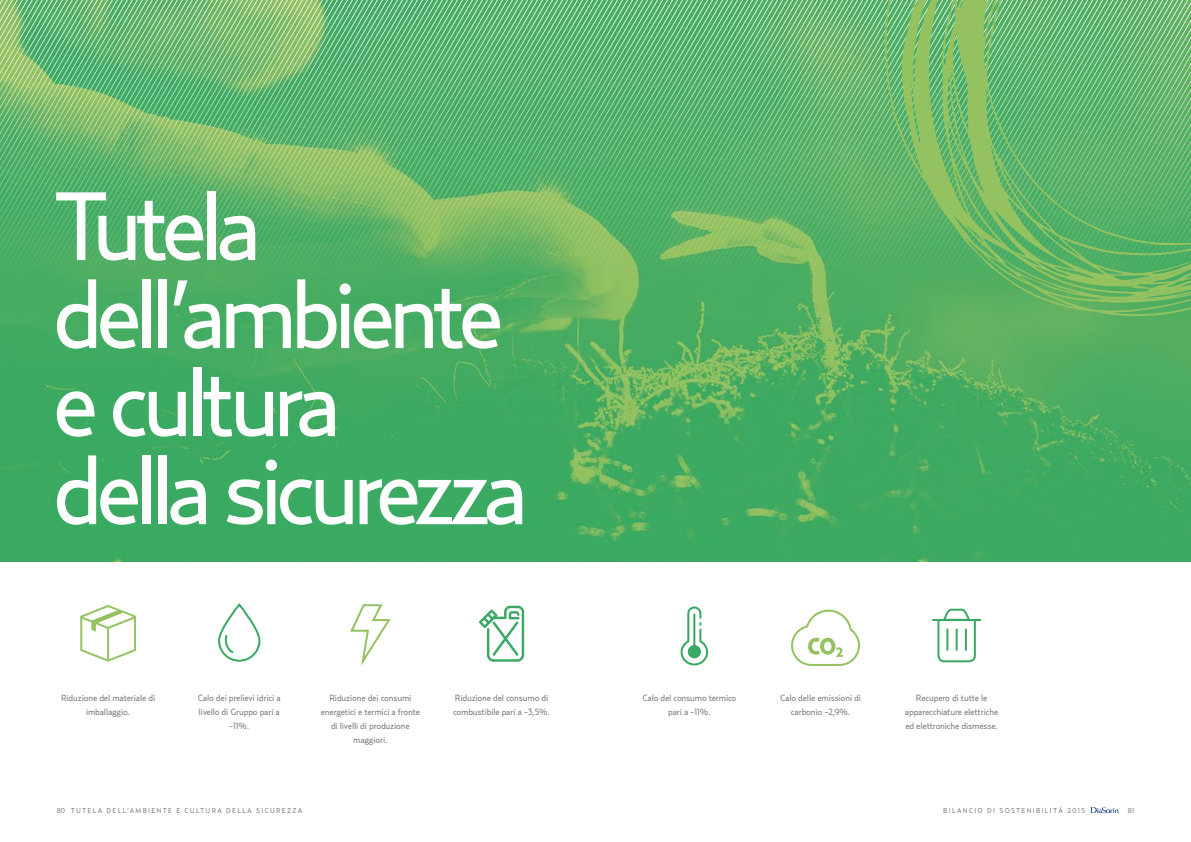
<style>
.page{position:relative;width:1191px;height:842px;background:#fff}
.page>*{position:absolute;margin:0;border:0;box-sizing:border-box;transform-origin:0 0}
.t1{font:96px/88px "Relay";letter-spacing:-.08em;color:#fff}
.t2{font:9px/14px "Relay";letter-spacing:-.02em;color:#7b7c7e;text-align:center}
.t3{font:7px "Relay";letter-spacing:.18em;color:#7b7c7e}
</style>
<div class="page">
<img style="left:0;top:281px;width:1191px;height:280px">
<svg style="left:0;top:0;width:884px;height:281px;background:#65b770"></svg>
<svg style="left:884px;top:0;width:102px;height:312px;background:#6fb867"></svg>
<svg style="left:986px;top:0;width:205px;height:316px;background:#66b66e"></svg>
<svg style="left:1090px;top:807px;width:28px;height:6px"></svg>
<svg style="left:680px;top:606px;width:29px;height:60px"></svg>
<hr style="left:933px;top:619px;width:47px;height:2px;background:#38a962">
<svg style="left:937px;top:608px;width:39px;height:55px"></svg>
<svg style="left:791px;top:609px;width:69px;height:57px"></svg>
<svg style="left:350px;top:604px;width:41px;height:60px"></svg>
<div style="left:218px;top:604px;width:42px;height:58px;border:2px solid #38a962;border-radius:20px"></div>
<svg style="left:224px;top:635px;width:10px;height:20px"></svg>
<svg style="left:80px;top:605px;width:56px;height:57px"></svg>
<svg style="left:479px;top:606px;width:45px;height:56px"></svg>
<h1 class="t1" style="left:52px;top:180px;width:478px">Tutela dell’ambiente e cultura<br>della sicurezza</h1>
<p class="t2" style="left:61px;top:691px;width:96px">Riduzione del materiale di imballaggio.</p>
<p class="t2" style="left:198px;top:691px;width:84px">Calo dei prelievi idrici a livello di Gruppo pari a -11%.</p>
<p class="t2" style="left:321px;top:691px;width:101px">Riduzione dei consumi energetici e termici a fronte di livelli di produzione maggiori.</p>
<p class="t2" style="left:453px;top:691px;width:98px;text-align:left">Riduzione del consumo di combustibile pari a -3,5%.</p>
<p class="t2" style="left:642px;top:691px;width:95px">Calo del consumo termico pari a -11%.</p>
<p class="t2" style="left:780px;top:691px;width:82px">Calo delle emissioni di carbonio -2,9%.</p>
<p class="t2" style="left:905px;top:691px;width:95px">Recupero di tutte le apparecchiature elettriche ed elettroniche dismesse.</p>
<p class="t3" style="left:57px;top:806px;width:247px">80 TUTELA DELL’AMBIENTE E CULTURA DELLA SICUREZZA</p>
<p class="t3" style="left:943px;top:806px;width:143px">BILANCIO DI SOSTENIBILITÀ 2015</p>
<p class="t3" style="left:1127px;top:806px;width:8px">81</p>
</div>
